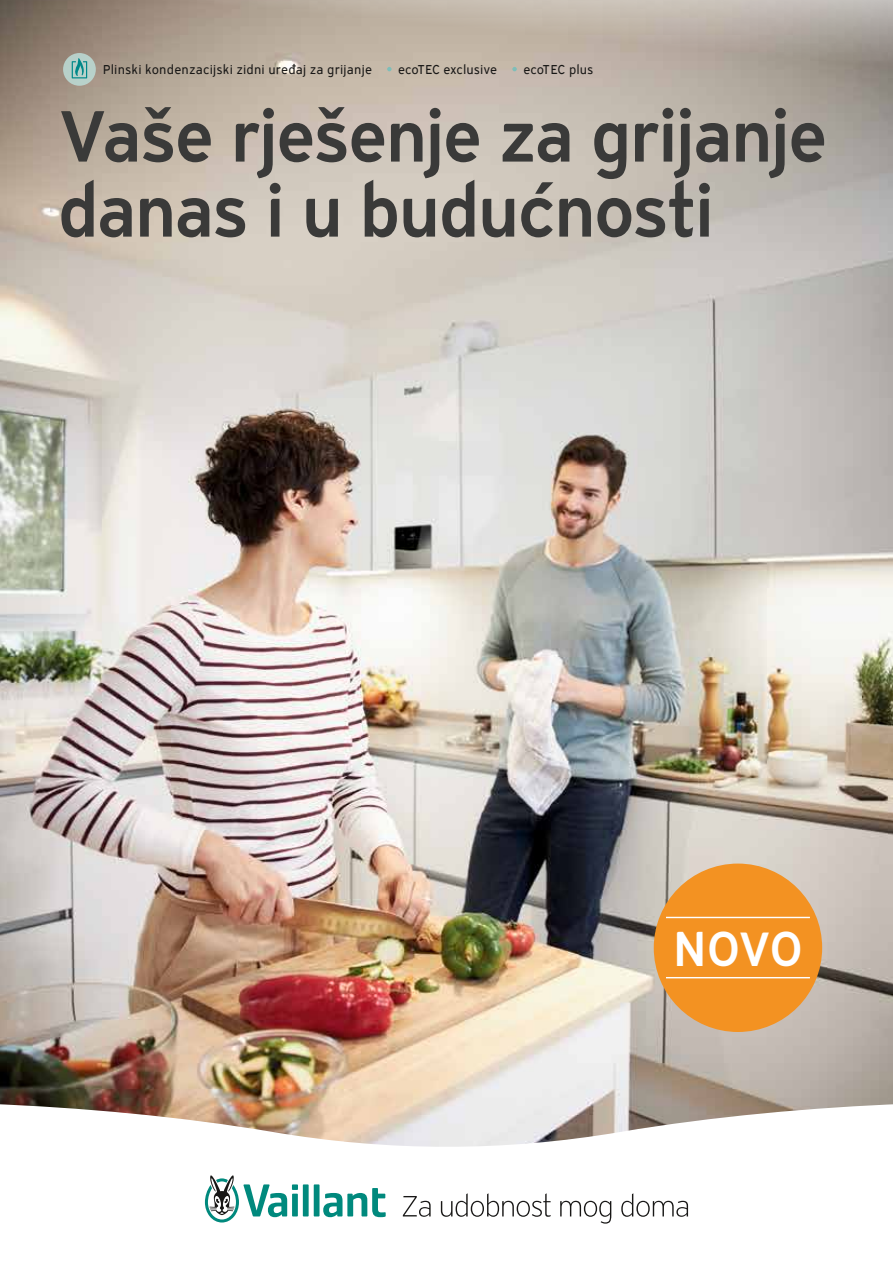
<style>
.page{position:relative;width:893px;height:1263px;background:#fff}
.page>*{position:absolute;margin:0;border:0;box-sizing:border-box;transform-origin:0 0}
.t1{font:72px/75px "Vaillant 13 Demi TID";letter-spacing:-.035em;color:#3a3a39}
.t2{font:47.55px "Vaillant 13 Demi TID";color:#fff}
.t3{font:12.75px "Vaillant 13 Book ETID";letter-spacing:.01em;color:#181716}
</style>
<div class="page">
<img style="left:0;top:0;width:893px;height:1104px">
<svg style="left:0;top:1104px;width:893px;height:120px"></svg>
<svg style="left:403px;top:1196px;width:28px;height:21px"></svg>
<svg style="left:441px;top:1193px;width:110px;height:24px"></svg>
<svg style="left:560px;top:1201px;width:51px;height:22px"></svg>
<svg style="left:621px;top:1193px;width:67px;height:24px"></svg>
<svg style="left:323px;top:1188px;width:63px;height:29px"></svg>
<div style="left:314px;top:1184px;width:6px;height:32px;background:#00897d"></div>
<div style="left:303px;top:1184px;width:6px;height:32px;background:#00897d"></div>
<svg style="left:205px;top:1175px;width:93px;height:47px"></svg>
<svg style="left:387px;top:67px;width:5px;height:4px"></svg>
<svg style="left:512px;top:67px;width:5px;height:4px"></svg>
<svg style="left:63px;top:53px;width:33px;height:33px"></svg>
<svg style="left:72px;top:58px;width:15px;height:20px"></svg>
<div style="left:654px;top:863px;width:168px;height:169px;background:#f39222;border-radius:50%"></div>
<hr style="left:666px;top:977px;width:144px;height:1px;background:#fff">
<hr style="left:666px;top:917px;width:144px;height:1px;background:#fff">
<p class="t3" style="left:103px;top:61px;width:271px">Plinski kondenzacijski zidni uređaj za grijanje</p>
<p class="t3" style="left:398px;top:61px;width:101px">ecoTEC exclusive</p>
<p class="t3" style="left:523px;top:61px;width:72px">ecoTEC plus</p>
<h1 class="t1" style="left:58px;top:96px;width:772px">Vaše rješenje za grijanje danas i u budućnosti</h1>
<h2 class="t2" style="left:673px;top:917px;width:132px">NOVO</h2>
</div>
